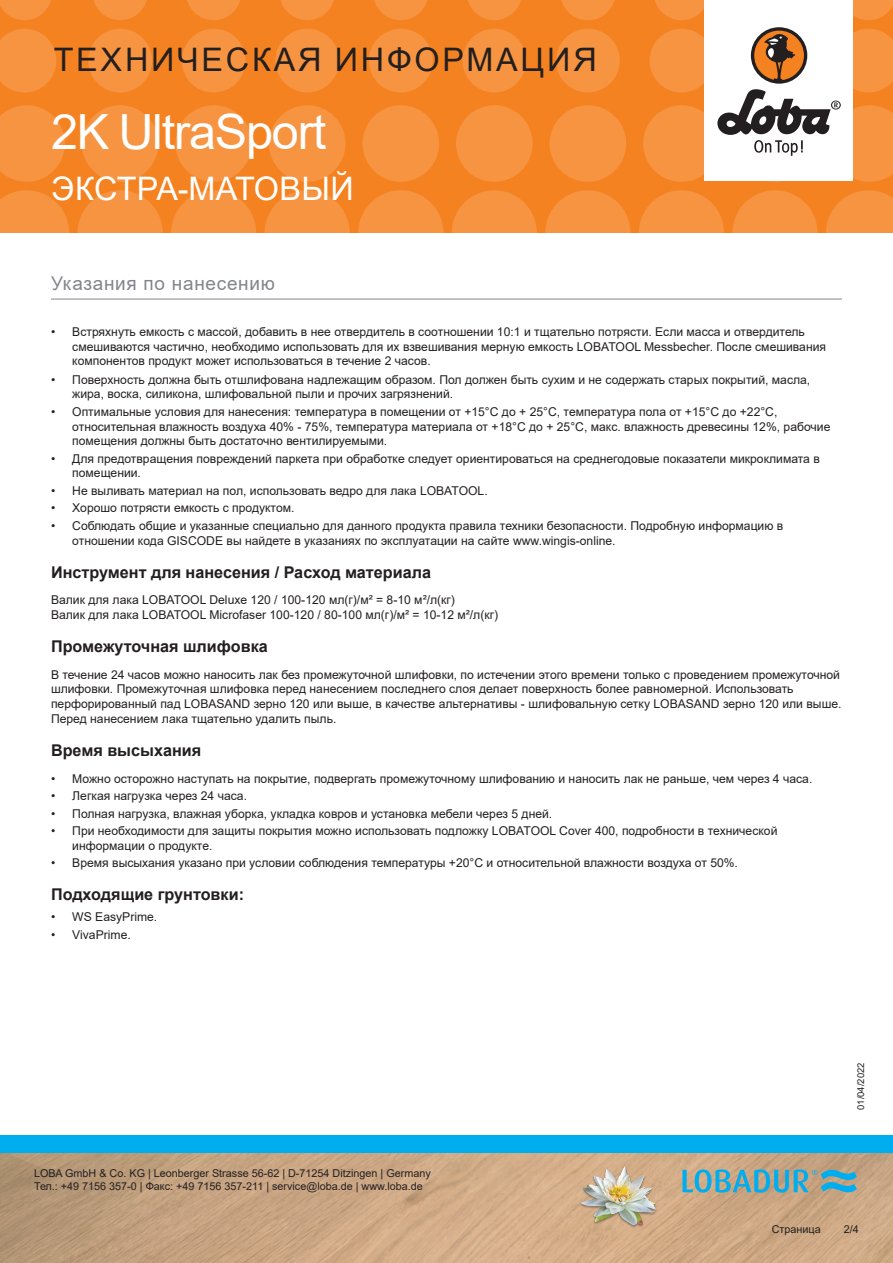
<style>
.page{position:relative;width:893px;height:1263px;background:#fff}
.page>*{position:absolute;margin:0;border:0;box-sizing:border-box;transform-origin:0 0}
.Produktname_Arial{font:48.6px "Arial";letter-spacing:-.025em;color:#fff}
.t1{font:32.4px "Arial";letter-spacing:.085em;color:#231f20}
.t2{font:32.4px "Arial";letter-spacing:.01em;color:#fff}
.Titel_grau_Arial{font:18.9px "Arial";letter-spacing:.04em;color:#82858b}
.h1_Arial{font:700 16.2px "Arial";color:#231f20}
.Text_Arial{font:12.15px/14.5px "Arial";color:#231f20}
.t3{font:10.8px/12.9px "Arial";color:#231f20}
.t4{font:9.45px "Arial";color:#231f20}
</style>
<div class="page">
<div style="left:0;top:0;width:893px;height:233px;background:#f58220"></div>
<svg style="left:0;top:190px;width:69px;height:43px"></svg>
<svg style="left:78px;top:190px;width:85px;height:85px;fill:#f69441"></svg>
<svg style="left:171px;top:190px;width:85px;height:85px;fill:#f69441"></svg>
<svg style="left:265px;top:190px;width:85px;height:85px;fill:#f69441"></svg>
<svg style="left:358px;top:190px;width:85px;height:85px;fill:#f69441"></svg>
<svg style="left:545px;top:190px;width:85px;height:85px;fill:#f69441"></svg>
<svg style="left:452px;top:190px;width:85px;height:85px;fill:#f69441"></svg>
<svg style="left:732px;top:190px;width:85px;height:85px;fill:#f69441"></svg>
<svg style="left:639px;top:190px;width:85px;height:85px;fill:#f69441"></svg>
<svg style="left:826px;top:190px;width:67px;height:43px"></svg>
<svg style="left:0;top:105px;width:65px;height:77px"></svg>
<svg style="left:82px;top:105px;width:76px;height:77px"></svg>
<svg style="left:175px;top:105px;width:77px;height:77px"></svg>
<svg style="left:269px;top:105px;width:76px;height:77px"></svg>
<svg style="left:456px;top:105px;width:77px;height:77px"></svg>
<svg style="left:362px;top:105px;width:77px;height:77px"></svg>
<svg style="left:550px;top:105px;width:76px;height:77px"></svg>
<svg style="left:0;top:29px;width:56px;height:63px"></svg>
<svg style="left:182px;top:29px;width:64px;height:63px"></svg>
<svg style="left:88px;top:29px;width:64px;height:63px"></svg>
<svg style="left:275px;top:29px;width:64px;height:63px"></svg>
<svg style="left:462px;top:29px;width:64px;height:63px"></svg>
<svg style="left:369px;top:29px;width:64px;height:63px"></svg>
<svg style="left:556px;top:29px;width:64px;height:63px"></svg>
<svg style="left:0;top:0;width:51px;height:20px"></svg>
<svg style="left:187px;top:0;width:53px;height:20px"></svg>
<svg style="left:468px;top:0;width:53px;height:20px"></svg>
<svg style="left:655px;top:0;width:49px;height:20px"></svg>
<svg style="left:93px;top:0;width:54px;height:20px"></svg>
<svg style="left:374px;top:0;width:54px;height:20px"></svg>
<svg style="left:281px;top:0;width:53px;height:20px"></svg>
<svg style="left:561px;top:0;width:54px;height:20px"></svg>
<svg style="left:853px;top:0;width:40px;height:20px"></svg>
<img style="left:0;top:1152px;width:893px;height:111px">
<div style="left:0;top:1135px;width:893px;height:17px;background:#00aeef"></div>
<div style="left:704px;top:0;width:149px;height:181px;background:#fff"></div>
<svg style="left:643px;top:29px;width:250px;height:153px"></svg>
<img style="left:578px;top:1161px;width:82px;height:81px">
<svg style="left:682px;top:1169px;width:175px;height:24px;background:#75a8ae"></svg>
<hr style="left:51px;top:299px;width:791px;height:1px;background:#82858b">
<h2 class="t1" style="left:54px;top:37px;width:544px">ТЕХНИЧЕСКАЯ ИНФОРМАЦИЯ</h2>
<p class="Produktname_Arial" style="left:51px;top:99px;width:277px">2K UltraSport</p>
<h2 class="t2" style="left:52px;top:166px;width:304px">ЭКСТРА-МАТОВЫЙ</h2>
<p class="Titel_grau_Arial" style="left:51px;top:270px;width:225px">Указания по нанесению</p>
<p class="Text_Arial" style="left:72px;top:325px;width:755px;text-indent:-21px">• Встряхнуть емкость с массой, добавить в нее отвердитель в соотношении 10:1 и тщательно потрясти. Если масса и отвердитель смешиваются частично, необходимо использовать для их взвешивания мерную емкость LOBATOOL Messbecher. После смешивания компонентов продукт может использоваться в течение 2 часов.</p>
<p class="Text_Arial" style="left:72px;top:372px;width:739px;text-indent:-21px">• Поверхность должна быть отшлифована надлежащим образом. Пол должен быть сухим и не содержать старых покрытий, масла, жира, воска, силикона, шлифовальной пыли и прочих загрязнений.</p>
<p class="Text_Arial" style="left:72px;top:404px;width:760px;text-indent:-21px">• Оптимальные условия для нанесения: температура в помещении от +15°C до + 25°C, температура пола от +15°C до +22°C, относительная влажность воздуха 40% - 75%, температура материала от +18°C до + 25°C, макс. влажность древесины 12%, рабочие помещения должны быть достаточно вентилируемыми.</p>
<p class="Text_Arial" style="left:72px;top:451px;width:749px;text-indent:-21px">• Для предотвращения повреждений паркета при обработке следует ориентироваться на среднегодовые показатели микроклимата в помещении.</p>
<p class="Text_Arial" style="left:51px;top:483px;width:438px">• Не выливать материал на пол, использовать ведро для лака LOBATOOL.</p>
<p class="Text_Arial" style="left:51px;top:501px;width:245px">• Хорошо потрясти емкость с продуктом.</p>
<p class="Text_Arial" style="left:72px;top:518px;width:713px;text-indent:-21px">• Соблюдать общие и указанные специально для данного продукта правила техники безопасности. Подробную информацию в отношении кода GISCODE вы найдете в указаниях по эксплуатации на сайте www.wingis-online.</p>
<p class="h1_Arial" style="left:51px;top:560px;width:382px">Инструмент для нанесения / Расход материала</p>
<p class="Text_Arial" style="left:51px;top:593px;width:449px">Валик для лака LOBATOOL Deluxe 120 / 100-120 мл(г)/м² = 8-10 м²/л(кг)<br>Валик для лака LOBATOOL Microfaser 100-120 / 80-100 мл(г)/м² = 10-12 м²/л(кг)</p>
<p class="h1_Arial" style="left:51px;top:635px;width:218px">Промежуточная шлифовка</p>
<p class="Text_Arial" style="left:51px;top:667px;width:792px">В течение 24 часов можно наносить лак без промежуточной шлифовки, по истечении этого времени только с проведением промежуточной шлифовки. Промежуточная шлифовка перед нанесением последнего слоя делает поверхность более равномерной. Использовать перфорированный пад LOBASAND зерно 120 или выше, в качестве альтернативы - шлифовальную сетку LOBASAND зерно 120 или выше.<br>Перед нанесением лака тщательно удалить пыль.</p>
<p class="h1_Arial" style="left:51px;top:739px;width:152px">Время высыхания</p>
<p class="Text_Arial" style="left:51px;top:771px;width:763px">• Можно осторожно наступать на покрытие, подвергать промежуточному шлифованию и наносить лак не раньше, чем через 4 часа.</p>
<p class="Text_Arial" style="left:51px;top:788px;width:198px">• Легкая нагрузка через 24 часа.</p>
<p class="Text_Arial" style="left:51px;top:806px;width:503px">• Полная нагрузка, влажная уборка, укладка ковров и установка мебели через 5 дней.</p>
<p class="Text_Arial" style="left:72px;top:823px;width:707px;text-indent:-21px">• При необходимости для защиты покрытия можно использовать подложку LOBATOOL Cover 400, подробности в технической информации о продукте.</p>
<p class="Text_Arial" style="left:51px;top:856px;width:688px">• Время высыхания указано при условии соблюдения температуры +20°C и относительной влажности воздуха от 50%.</p>
<p class="h1_Arial" style="left:51px;top:883px;width:195px">Подходящие грунтовки:</p>
<p class="Text_Arial" style="left:51px;top:910px;width:108px">• WS EasyPrime.</p>
<p class="Text_Arial" style="left:51px;top:927px;width:81px">• VivaPrime.</p>
<p class="t3" style="left:34px;top:1167px;width:398px">LOBA GmbH &amp; Co. KG | Leonberger Strasse 56-62 | D-71254 Ditzingen | Germany<br>Тел.: +49 7156 357-0 | Факс: +49 7156 357-211 | service@loba.de | www.loba.de</p>
<p class="t4" style="left:854px;top:1110px;width:49px;rotate:-90deg">01/04/2022</p>
<p class="t3" style="left:772px;top:1222px;width:50px">Страница</p>
<p class="t3" style="left:844px;top:1222px;width:17px">2/4</p>
</div>
